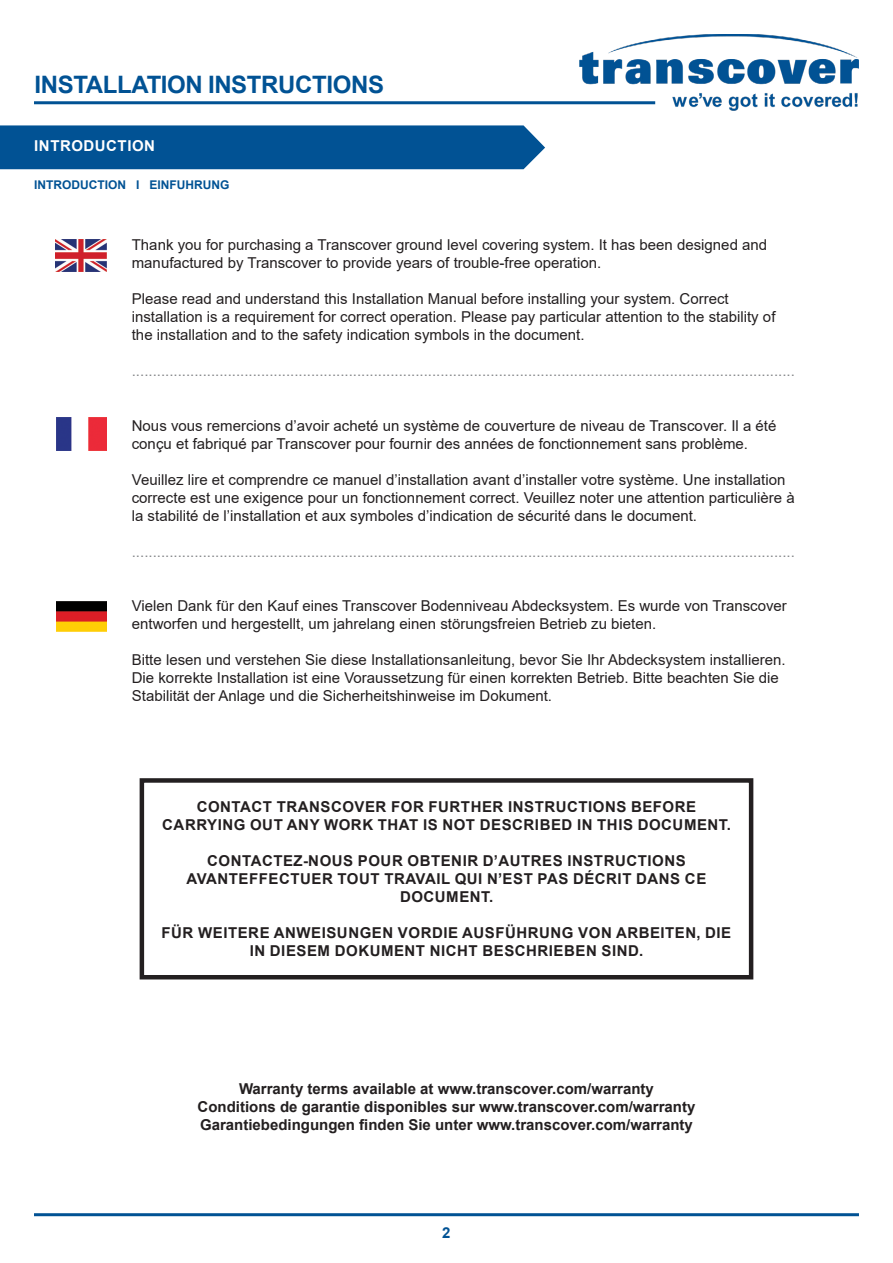
<style>
.page{position:relative;width:893px;height:1263px;background:#fff}
.page>*{position:absolute;margin:0;border:0;box-sizing:border-box;transform-origin:0 0}
.t1{font:700 24px "Arial";letter-spacing:-.015em;color:#015294}
.t2{font:15px/18px "Arial";color:#231f20}
.t3{font:15px "Arial";color:#86888b}
.t4{font:700 15px/18px "Arial";letter-spacing:.035em;color:#231f20;text-align:center}
.t5{font:700 15px "Arial";color:#231f20}
.t6{font:700 15px "Arial";letter-spacing:.035em;color:#fff}
.t7{font:700 15px "Arial";color:#015294}
.t8{font:700 12px "Arial";color:#015294}
</style>
<div class="page">
<img style="left:578px;top:34px;width:281px;height:77px">
<hr style="left:34px;top:101px;width:621px;height:3px;background:#015294">
<hr style="left:34px;top:1213px;width:825px;height:3px;background:#015294">
<div style="left:0;top:125px;width:545px;height:44px;background:#015294"></div>
<div style="left:140px;top:778px;width:613px;height:201px;border:4px solid #231f20"></div>
<img style="left:55px;top:240px;width:51px;height:31px">
<img style="left:56px;top:417px;width:50px;height:33px">
<img style="left:56px;top:601px;width:50px;height:30px">
<h1 class="t1" style="left:34px;top:67px;width:351px">INSTALLATION INSTRUCTIONS</h1>
<p class="t6" style="left:34px;top:136px;width:122px">INTRODUCTION</p>
<p class="t8" style="left:34px;top:177px;width:197px">INTRODUCTION I EINFUHRUNG</p>
<p class="t2" style="left:132px;top:236px;width:637px">Thank you for purchasing a Transcover ground level covering system. It has been designed and manufactured by Transcover to provide years of trouble-free operation.</p>
<p class="t2" style="left:132px;top:290px;width:645px">Please read and understand this Installation Manual before installing your system. Correct installation is a requirement for correct operation. Please pay particular attention to the stability of the installation and to the safety indication symbols in the document.</p>
<p class="t3" style="left:132px;top:361px;width:665px">...............................................................................................................................................................</p>
<p class="t2" style="left:132px;top:416px;width:646px">Nous vous remercions d’avoir acheté un système de couverture de niveau de Transcover. Il a été conçu et fabriqué par Transcover pour fournir des années de fonctionnement sans problème.</p>
<p class="t2" style="left:132px;top:470px;width:664px">Veuillez lire et comprendre ce manuel d’installation avant d’installer votre système. Une installation correcte est une exigence pour un fonctionnement correct. Veuillez noter une attention particulière à la stabilité de l’installation et aux symboles d’indication de sécurité dans le document.</p>
<p class="t3" style="left:132px;top:541px;width:665px">...............................................................................................................................................................</p>
<p class="t2" style="left:132px;top:596px;width:657px">Vielen Dank für den Kauf eines Transcover Bodenniveau Abdecksystem. Es wurde von Transcover entworfen und hergestellt, um jahrelang einen störungsfreien Betrieb zu bieten.</p>
<p class="t2" style="left:132px;top:650px;width:655px">Bitte lesen und verstehen Sie diese Installationsanleitung, bevor Sie Ihr Abdecksystem installieren.<br>Die korrekte Installation ist eine Voraussetzung für einen korrekten Betrieb. Bitte beachten Sie die<br>Stabilität der Anlage und die Sicherheitshinweise im Dokument.</p>
<p class="t4" style="left:197px;top:797px;width:501px">CONTACT TRANSCOVER FOR FURTHER INSTRUCTIONS BEFORE</p>
<p class="t4" style="left:162px;top:815px;width:570px">CARRYING OUT ANY WORK THAT IS NOT DESCRIBED IN THIS DOCUMENT.</p>
<p class="t4" style="left:187px;top:851px;width:521px">CONTACTEZ-NOUS POUR OBTENIR D’AUTRES INSTRUCTIONS<br>AVANTEFFECTUER TOUT TRAVAIL QUI N’EST PAS DÉCRIT DANS CE</p>
<p class="t4" style="left:400px;top:887px;width:95px">DOCUMENT.</p>
<p class="t4" style="left:162px;top:923px;width:571px">FÜR WEITERE ANWEISUNGEN VORDIE AUSFÜHRUNG VON ARBEITEN, DIE<br>IN DIESEM DOKUMENT NICHT BESCHRIEBEN SIND.</p>
<p class="t5" style="left:239px;top:1078px;width:416px">Warranty terms available at www.transcover.com/warranty</p>
<p class="t5" style="left:198px;top:1096px;width:499px">Conditions de garantie disponibles sur www.transcover.com/warranty</p>
<p class="t5" style="left:200px;top:1114px;width:494px">Garantiebedingungen finden Sie unter www.transcover.com/warranty</p>
<p class="t7" style="left:442px;top:1222px;width:10px">2</p>
</div>
